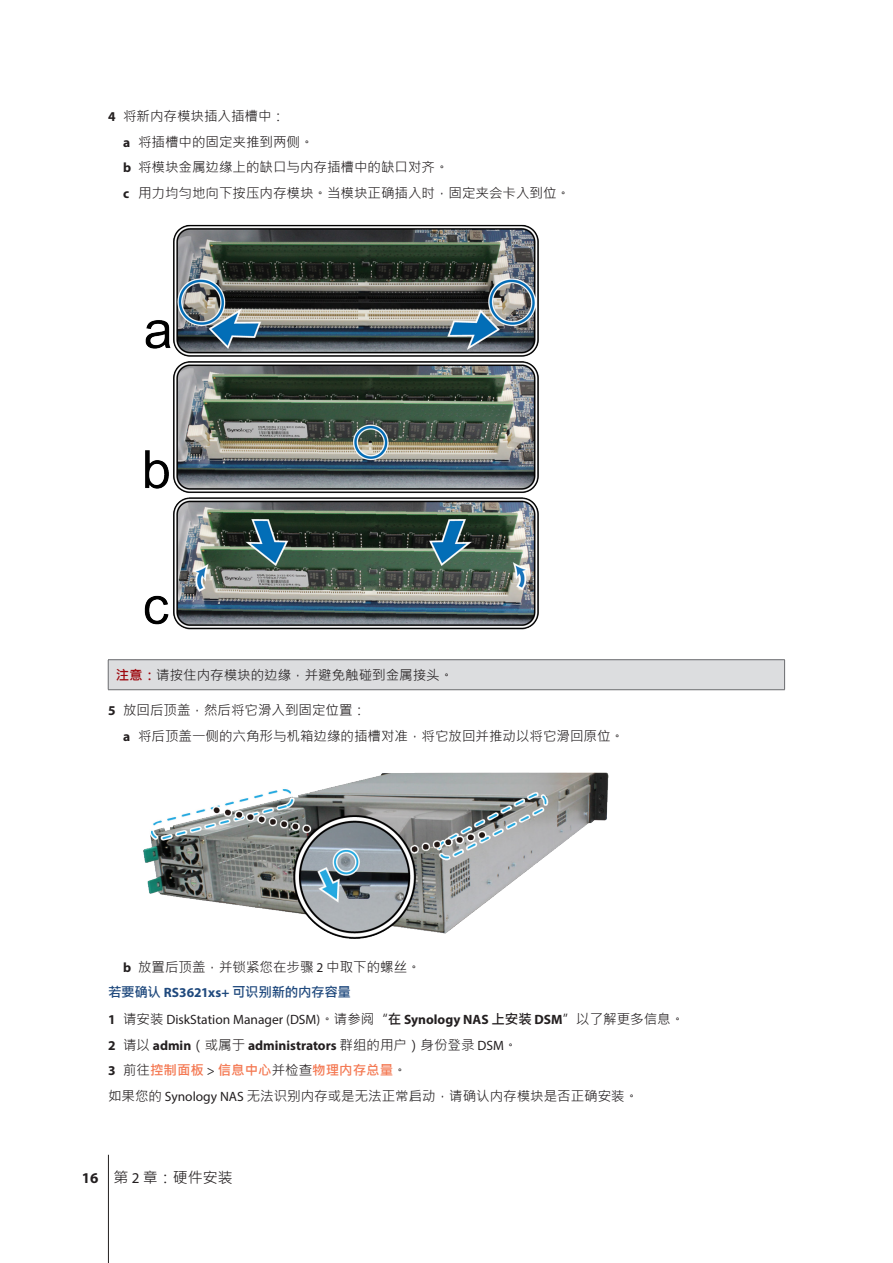
<style>
.page{position:relative;width:893px;height:1263px;background:#fff}
.page>*{position:absolute;margin:0;border:0;box-sizing:border-box;transform-origin:0 0}
.t1{font:15px "Microsoft Jheng Hei";color:#231f20}
.Body-sidebar{font:13.5px "Microsoft Jheng Hei";color:#231f20}
.t2{font:13.5px "Myriad Pro";color:#231f20}
.t3{font:700 13.5px "Myriad Pro";color:#231f20}
.Warning-sidebar{font:13.5px "Microsoft Jheng Hei";color:#231f20}
.DisplaySentence{font:700 13.5px "Microsoft Jheng Hei";letter-spacing:-.025em;color:#1f497d}
.t4{font:700 13.5px "Microsoft Jheng Hei";color:#f47953}
.s1{font-family:"Myriad Pro";font-weight:700}
.s2{font-weight:700;color:#9d070d}
.s3{font-family:"Myriad Pro"}
.s4{font-weight:700}
.s5{font-family:"Microsoft Jheng Hei"}
.s6{font-family:"Microsoft Jheng Hei";font-weight:700}
.s7{font-family:"Microsoft Jheng Hei";font-weight:400}
.s8{font-weight:400}
.s9{font-family:"Myriad Pro";color:#231f20}
.s10{font-weight:400;color:#231f20}
.s11{font-family:"Myriad Pro";font-weight:400;color:#231f20}
</style>
<div class="page">
<hr style="left:108px;top:1155px;width:1px;height:108px;background:#231f20">
<img style="left:144px;top:224px;width:395px;height:406px">
<div style="left:108px;top:660px;width:677px;height:30px;background:#dcdddf"></div>
<hr style="left:108px;top:659px;width:677px;height:1px;background:#6c6d70">
<svg style="left:108px;top:660px;width:1px;height:29px"></svg>
<svg style="left:784px;top:660px;width:1px;height:29px"></svg>
<hr style="left:108px;top:689px;width:677px;height:1px;background:#6c6d70">
<img style="left:143px;top:772px;width:466px;height:167px">
<p class="Body-sidebar" style="left:108px;top:108px;width:178px"><span class="s1">4</span> 将新内存模块插入插槽中：</p>
<p class="Body-sidebar" style="left:123px;top:133px;width:192px"><span class="s1">a</span> 将插槽中的固定夹推到两侧。</p>
<p class="Body-sidebar" style="left:123px;top:159px;width:327px"><span class="s1">b</span> 将模块金属边缘上的缺口与内存插槽中的缺口对齐。</p>
<p class="Body-sidebar" style="left:123px;top:184px;width:448px"><span class="s1">c</span> 用力均匀地向下按压内存模块。当模块正确插入时，固定夹会卡入到位。</p>
<p class="Warning-sidebar" style="left:116px;top:667px;width:339px"><span class="s2">注意：</span>请按住内存模块的边缘，并避免触碰到金属接头。</p>
<p class="Body-sidebar" style="left:108px;top:702px;width:259px"><span class="s1">5</span> 放回后顶盖，然后将它滑入到固定位置：</p>
<p class="Body-sidebar" style="left:123px;top:727px;width:502px"><span class="s1">a</span> 将后顶盖一侧的六角形与机箱边缘的插槽对准，将它放回并推动以将它滑回原位。</p>
<p class="Body-sidebar" style="left:123px;top:958px;width:299px"><span class="s1">b</span> 放置后顶盖，并锁紧您在步骤 <span class="s3">2</span> 中取下的螺丝。</p>
<p class="DisplaySentence" style="left:108px;top:984px;width:244px">若要确认 <span class="s3">RS3621xs+</span> 可识别新的内存容量</p>
<p class="t2" style="left:108px;top:1011px;width:578px"><span class="s4">1</span> <span class="s5">请安装</span> DiskStation Manager (DSM)<span class="s5">。请参阅“</span><span class="s6">在</span> <span class="s4">Synology NAS</span> <span class="s6">上安装</span> <span class="s4">DSM</span><span class="s5">”以了解更多信息。</span></p>
<p class="t3" style="left:108px;top:1036px;width:411px">2 <span class="s7">请以</span> admin<span class="s7">（或属于</span> administrators <span class="s7">群组的用户）身份登录</span> <span class="s8">DSM</span><span class="s7">。</span></p>
<p class="t4" style="left:108px;top:1062px;width:300px"><span class="s9">3</span> <span class="s10">前往</span>控制面板 <span class="s11">&gt;</span> 信息中心<span class="s10">并检查</span>物理内存总量<span class="s10">。</span></p>
<p class="Body-sidebar" style="left:108px;top:1087px;width:532px">如果您的 <span class="s3">Synology NAS</span> 无法识别内存或是无法正常启动，请确认内存模块是否正确安装。</p>
<p class="t1" style="left:82px;top:1168px;width:152px"><span class="s1">16</span> 第 <span class="s3">2</span> 章：硬件安装</p>
</div>
